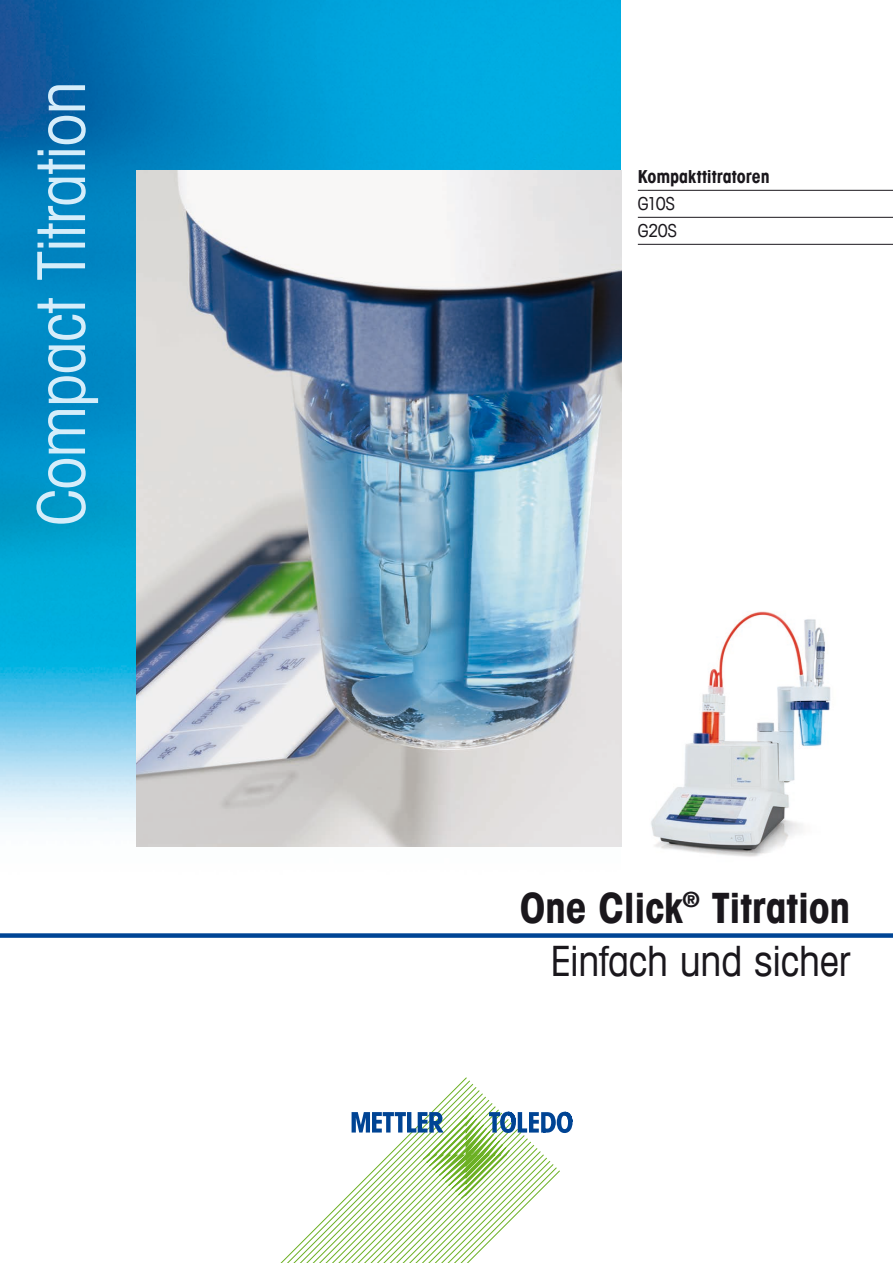
<style>
.page{position:relative;width:893px;height:1263px;background:#fff}
.page>*{position:absolute;margin:0;border:0;box-sizing:border-box;transform-origin:0 0}
.e_Front_Page_vertica{font:condensed 66px "Avant Garde Com";letter-spacing:-.01em;color:#d5edfa}
.e_Titel_Cover_28_35{font:700 condensed 42px "Avant Garde Com";letter-spacing:-.01em;color:#1a171c}
.e_Titel_Cover_28_35-2{font:condensed 42px "Avant Garde Com";letter-spacing:-.01em;color:#1a171c}
.e_Values_12_18_Bold{font:700 condensed 18px "Avant Garde Com";color:#1a171c}
.e_Values_12_18_Bold-2{font:condensed 18px "Avant Garde Com";letter-spacing:-.025em;color:#1a171c}
</style>
<div class="page">
<img style="left:0;top:0;width:621px;height:847px">
<div style="left:0;top:933px;width:893px;height:5px;background:#004595"></div>
<svg style="left:280px;top:1077px;width:252px;height:186px"></svg>
<svg style="left:352px;top:1111px;width:221px;height:88px"></svg>
<img style="left:137px;top:171px;width:484px;height:676px">
<img style="left:651px;top:611px;width:180px;height:246px">
<hr style="left:638px;top:190px;width:255px;height:1px;background:#1a171c">
<hr style="left:638px;top:217px;width:255px;height:1px;background:#1a171c">
<hr style="left:638px;top:244px;width:255px;height:1px;background:#1a171c">
<p class="e_Front_Page_vertica" style="left:21px;top:526px;width:446px;rotate:-90deg">Compact Titration</p>
<p class="e_Values_12_18_Bold" style="left:638px;top:165px;width:133px">Kompakttitratoren</p>
<p class="e_Values_12_18_Bold-2" style="left:638px;top:193px;width:38px">G10S</p>
<p class="e_Values_12_18_Bold-2" style="left:638px;top:220px;width:41px">G20S</p>
<p class="e_Titel_Cover_28_35" style="left:520px;top:881px;width:332px">One Click<sup>®</sup> Titration</p>
<p class="e_Titel_Cover_28_35-2" style="left:550px;top:935px;width:301px">Einfach und sicher</p>
</div>
